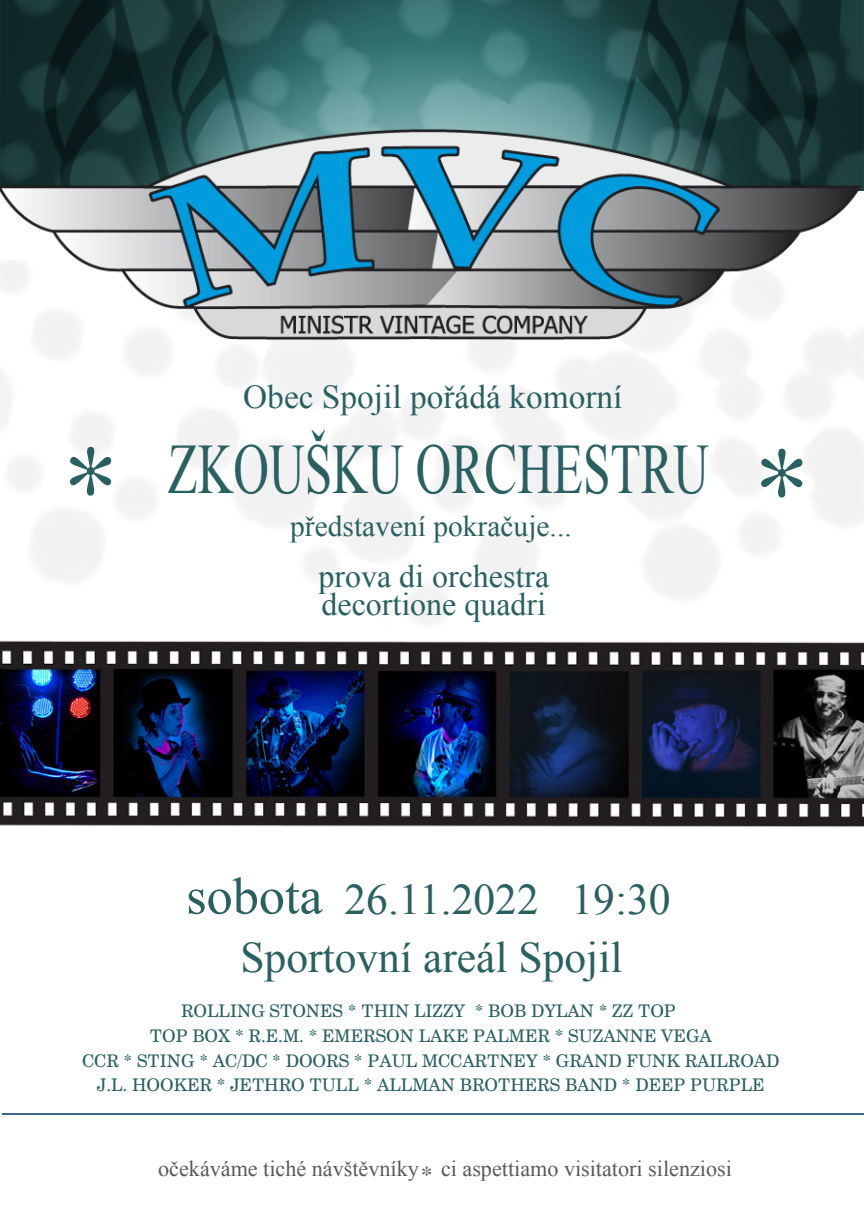
<style>
.page{position:relative;width:864px;height:1224px;background:#fff}
.page>*{position:absolute;margin:0;border:0;box-sizing:border-box;transform-origin:0 0}
.t1{font:108px "Gill Sans";color:#296061}
.t2{font:70.8px "Times New Roman";color:#296061;scale:.7 1}
.t3{font:43.6px/58.4px "Times New Roman";color:#296061;text-align:center}
.t4{font:33.6px "Times New Roman";color:#296061}
.t5{font:32px/28px "Times New Roman";color:#296061}
.t6{font:29.6px "Times New Roman";color:#296061}
.t7{font:24px "Century Regular SWFTE";color:#58595b}
.t8{font:22px "Times New Roman";color:#58595b}
.t9{font:17.6px/24.8px "Century Regular SWFTE";color:#296061;text-align:center}
.s1{font-size:52.4px}
</style>
<div class="page">
<img style="left:0;top:0;width:864px;height:419px">
<img style="left:540px;top:0;width:279px;height:129px">
<img style="left:42px;top:0;width:279px;height:129px">
<img style="left:0;top:129px;width:862px;height:211px">
<img style="left:0;top:640px;width:864px;height:187px">
<hr style="left:2px;top:1113px;width:862px;height:1px;background:#416587">
<h3 class="t4" style="left:243px;top:385px;width:381px">Obec Spojil pořádá komorní</h3>
<h2 class="t2" style="left:168px;top:444px;width:775px">ZKOUŠKU ORCHESTRU</h2>
<h3 class="t6" style="left:290px;top:516px;width:283px">představení pokračuje...</h3>
<h1 class="t1" style="left:68px;top:450px;width:47px">*</h1>
<h1 class="t1" style="left:759px;top:452px;width:47px">*</h1>
<h3 class="t5" style="left:318px;top:564px;width:232px">prova di orchestra decortione quadri</h3>
<h3 class="t3" style="left:186px;top:873px;width:486px"><span class="s1">sobota</span> 26.11.2022 19:30<br>Sportovní areál Spojil</h3>
<p class="t9" style="left:82px;top:999px;width:699px">ROLLING STONES * THIN LIZZY * BOB DYLAN * ZZ TOP<br>TOP BOX * R.E.M. * EMERSON LAKE PALMER * SUZANNE VEGA<br>CCR * STING * AC/DC * DOORS * PAUL MCCARTNEY * GRAND FUNK RAILROAD J.L. HOOKER * JETHRO TULL * ALLMAN BROTHERS BAND * DEEP PURPLE</p>
<p class="t8" style="left:158px;top:1160px;width:575px">očekáváme tiché návštěvníky ci aspettiamo visitatori silenziosi</p>
<h3 class="t7" style="left:421px;top:1165px;width:13px">*</h3>
</div>
